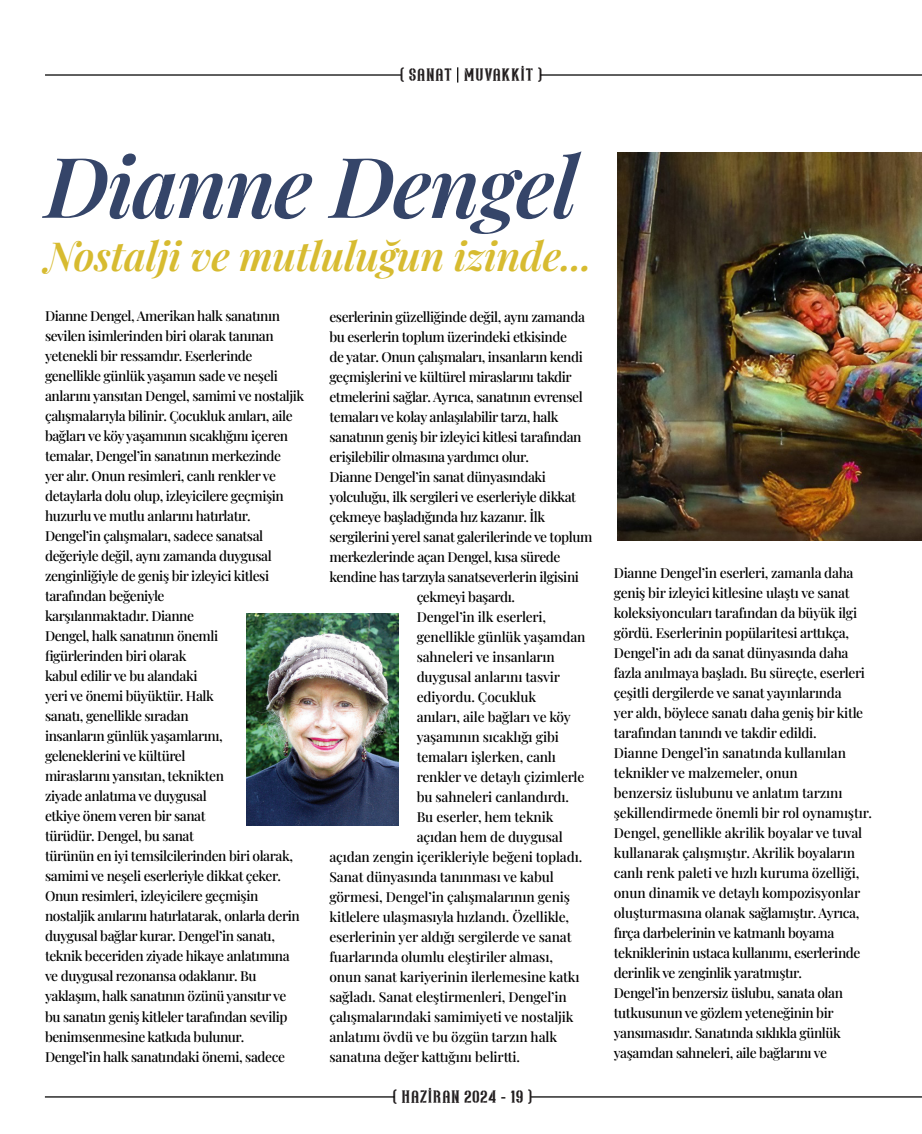
<style>
.page{position:relative;width:922px;height:1134px;background:#fff}
.page>*{position:absolute;margin:0;border:0;box-sizing:border-box;transform-origin:0 0}
.t1{font:italic 83.75px "Playfair Display";letter-spacing:-.02em;color:#354569}
.t2{font:italic 40px "Playfair Display";letter-spacing:-.01em;color:#d7bb30}
.t3{font:13.75px/20px "Playfair Display";letter-spacing:-.03em;color:#000}
.t4{font:13.75px/20px "Playfair Display";letter-spacing:-.01em;color:#000}
.t5{font:13.75px "Northash";letter-spacing:.08em;color:#231f20}
</style>
<div class="page">
<hr style="left:530px;top:1096px;width:391px;height:1px;background:#000">
<hr style="left:45px;top:74px;width:356px;height:2px;background:#000">
<svg style="left:457px;top:67px;width:1px;height:16px"></svg>
<hr style="left:540px;top:74px;width:381px;height:2px;background:#000">
<hr style="left:45px;top:1096px;width:349px;height:1px;background:#000">
<img style="left:617px;top:152px;width:304px;height:389px">
<img style="left:246px;top:613px;width:153px;height:213px">
<p class="t5" style="left:400px;top:64px;width:143px">( SANAT MUVAKKİT )</p>
<p class="t1" style="left:45px;top:121px;width:534px">Dianne Dengel</p>
<p class="t2" style="left:45px;top:225px;width:548px">Nostalji ve mutluluğun izinde...</p>
<p class="t3" style="left:45px;top:305px;width:236px">Dianne Dengel, Amerikan halk sanatının sevilen isimlerinden biri olarak tanınan yetenekli bir ressamdır. Eserlerinde</p>
<p class="t3" style="left:45px;top:365px;width:261px">genellikle günlük yaşamın sade ve neşeli anlarını yansıtan Dengel, samimi ve nostaljik çalışmalarıyla bilinir. Çocukluk anıları, aile bağları ve köy yaşamının sıcaklığını içeren temalar, Dengel’in sanatının merkezinde<br>yer alır. Onun resimleri, canlı renkler ve detaylarla dolu olup, izleyicilere geçmişin huzurlu ve mutlu anlarını hatırlatır.</p>
<p class="t3" style="left:45px;top:525px;width:249px">Dengel’in çalışmaları, sadece sanatsal değeriyle değil, aynı zamanda duygusal zenginliğiyle de geniş bir izleyici kitlesi tarafından beğeniyle<br>karşılanmaktadır. Dianne<br>Dengel, halk sanatının önemli figürlerinden biri olarak<br>kabul edilir ve bu alandaki<br>yeri ve önemi büyüktür. Halk<br>sanatı, genellikle sıradan<br>insanların günlük yaşamlarını, geleneklerini ve kültürel<br>miraslarını yansıtan, teknikten<br>ziyade anlatıma ve duygusal<br>etkiye önem veren bir sanat<br>türüdür. Dengel, bu sanat<br>türünün en iyi temsilcilerinden biri olarak, samimi ve neşeli eserleriyle dikkat çeker.</p>
<p class="t3" style="left:45px;top:885px;width:256px">Onun resimleri, izleyicilere geçmişin nostaljik anılarını hatırlatarak, onlarla derin duygusal bağlar kurar. Dengel’in sanatı, teknik beceriden ziyade hikaye anlatımına ve duygusal rezonansa odaklanır. Bu yaklaşım, halk sanatının özünü yansıtır ve bu sanatın geniş kitleler tarafından sevilip benimsenmesine katkıda bulunur.</p>
<p class="t3" style="left:45px;top:1045px;width:241px">Dengel’in halk sanatındaki önemi, sadece</p>
<p class="t3" style="left:329px;top:305px;width:257px">eserlerinin güzelliğinde değil, aynı zamanda bu eserlerin toplum üzerindeki etkisinde<br>de yatar. Onun çalışmaları, insanların kendi geçmişlerini ve kültürel miraslarını takdir etmelerini sağlar. Ayrıca, sanatının evrensel temaları ve kolay anlaşılabilir tarzı, halk sanatının geniş bir izleyici kitlesi tarafından</p>
<p class="t3" style="left:329px;top:445px;width:201px">erişilebilir olmasına yardımcı olur.</p>
<p class="t3" style="left:329px;top:465px;width:218px">Dianne Dengel’in sanat dünyasındaki</p>
<p class="t3" style="left:329px;top:485px;width:248px">yolculuğu, ilk sergileri ve eserleriyle dikkat</p>
<p class="t3" style="left:329px;top:505px;width:217px">çekmeye başladığında hız kazanır. İlk</p>
<p class="t3" style="left:329px;top:525px;width:264px">sergilerini yerel sanat galerilerinde ve toplum</p>
<p class="t3" style="left:329px;top:545px;width:232px">merkezlerinde açan Dengel, kısa sürede</p>
<p class="t3" style="left:329px;top:565px;width:251px">kendine has tarzıyla sanatseverlerin ilgisini</p>
<p class="t3" style="left:416px;top:585px;width:100px">çekmeyi başardı.</p>
<p class="t4" style="left:416px;top:605px;width:131px">Dengel’in ilk eserleri,</p>
<p class="t4" style="left:416px;top:625px;width:170px">genellikle günlük yaşamdan</p>
<p class="t4" style="left:416px;top:645px;width:140px">sahneleri ve insanların</p>
<p class="t4" style="left:416px;top:665px;width:145px">duygusal anlarını tasvir</p>
<p class="t4" style="left:416px;top:685px;width:121px">ediyordu. Çocukluk</p>
<p class="t4" style="left:416px;top:705px;width:156px">anıları, aile bağları ve köy</p>
<p class="t4" style="left:416px;top:725px;width:144px">yaşamının sıcaklığı gibi</p>
<p class="t4" style="left:416px;top:745px;width:141px">temaları işlerken, canlı</p>
<p class="t4" style="left:416px;top:765px;width:169px">renkler ve detaylı çizimlerle</p>
<p class="t4" style="left:416px;top:785px;width:154px">bu sahneleri canlandırdı.</p>
<p class="t4" style="left:416px;top:805px;width:138px">Bu eserler, hem teknik</p>
<p class="t4" style="left:416px;top:825px;width:148px">açıdan hem de duygusal</p>
<p class="t4" style="left:329px;top:845px;width:254px">açıdan zengin içerikleriyle beğeni topladı.</p>
<p class="t4" style="left:329px;top:865px;width:226px">Sanat dünyasında tanınması ve kabul</p>
<p class="t4" style="left:329px;top:885px;width:242px">görmesi, Dengel’in çalışmalarının geniş</p>
<p class="t4" style="left:329px;top:905px;width:241px">kitlelere ulaşmasıyla hızlandı. Özellikle,</p>
<p class="t4" style="left:329px;top:925px;width:243px">eserlerinin yer aldığı sergilerde ve sanat</p>
<p class="t4" style="left:329px;top:945px;width:225px">fuarlarında olumlu eleştiriler alması,</p>
<p class="t4" style="left:329px;top:965px;width:252px">onun sanat kariyerinin ilerlemesine katkı</p>
<p class="t4" style="left:329px;top:985px;width:239px">sağladı. Sanat eleştirmenleri, Dengel’in</p>
<p class="t4" style="left:329px;top:1005px;width:246px">çalışmalarındaki samimiyeti ve nostaljik</p>
<p class="t4" style="left:329px;top:1025px;width:229px">anlatımı övdü ve bu özgün tarzın halk</p>
<p class="t4" style="left:329px;top:1045px;width:192px">sanatına değer kattığını belirtti.</p>
<p class="t5" style="left:393px;top:1086px;width:140px">( HAZİRAN 2024 - 19 )</p>
<p class="t3" style="left:613px;top:562px;width:253px">Dianne Dengel’in eserleri, zamanla daha geniş bir izleyici kitlesine ulaştı ve sanat koleksiyoncuları tarafından da büyük ilgi gördü. Eserlerinin popülaritesi arttıkça, Dengel’in adı da sanat dünyasında daha fazla anılmaya başladı. Bu süreçte, eserleri çeşitli dergilerde ve sanat yayınlarında<br>yer aldı, böylece sanatı daha geniş bir kitle tarafından tanındı ve takdir edildi.</p>
<p class="t4" style="left:613px;top:742px;width:259px">Dianne Dengel’in sanatında kullanılan teknikler ve malzemeler, onun<br>benzersiz üslubunu ve anlatım tarzını şekillendirmede önemli bir rol oynamıştır.<br>Dengel, genellikle akrilik boyalar ve tuval kullanarak çalışmıştır. Akrilik boyaların canlı renk paleti ve hızlı kuruma özelliği, onun dinamik ve detaylı kompozisyonlar oluşturmasına olanak sağlamıştır. Ayrıca, fırça darbelerinin ve katmanlı boyama tekniklerinin ustaca kullanımı, eserlerinde derinlik ve zenginlik yaratmıştır.</p>
<p class="t3" style="left:613px;top:982px;width:230px">Dengel’in benzersiz üslubu, sanata olan tutkusunun ve gözlem yeteneğinin bir yansımasıdır. Sanatında sıklıkla günlük</p>
<p class="t3" style="left:613px;top:1042px;width:215px">yaşamdan sahneleri, aile bağlarını ve</p>
</div>
